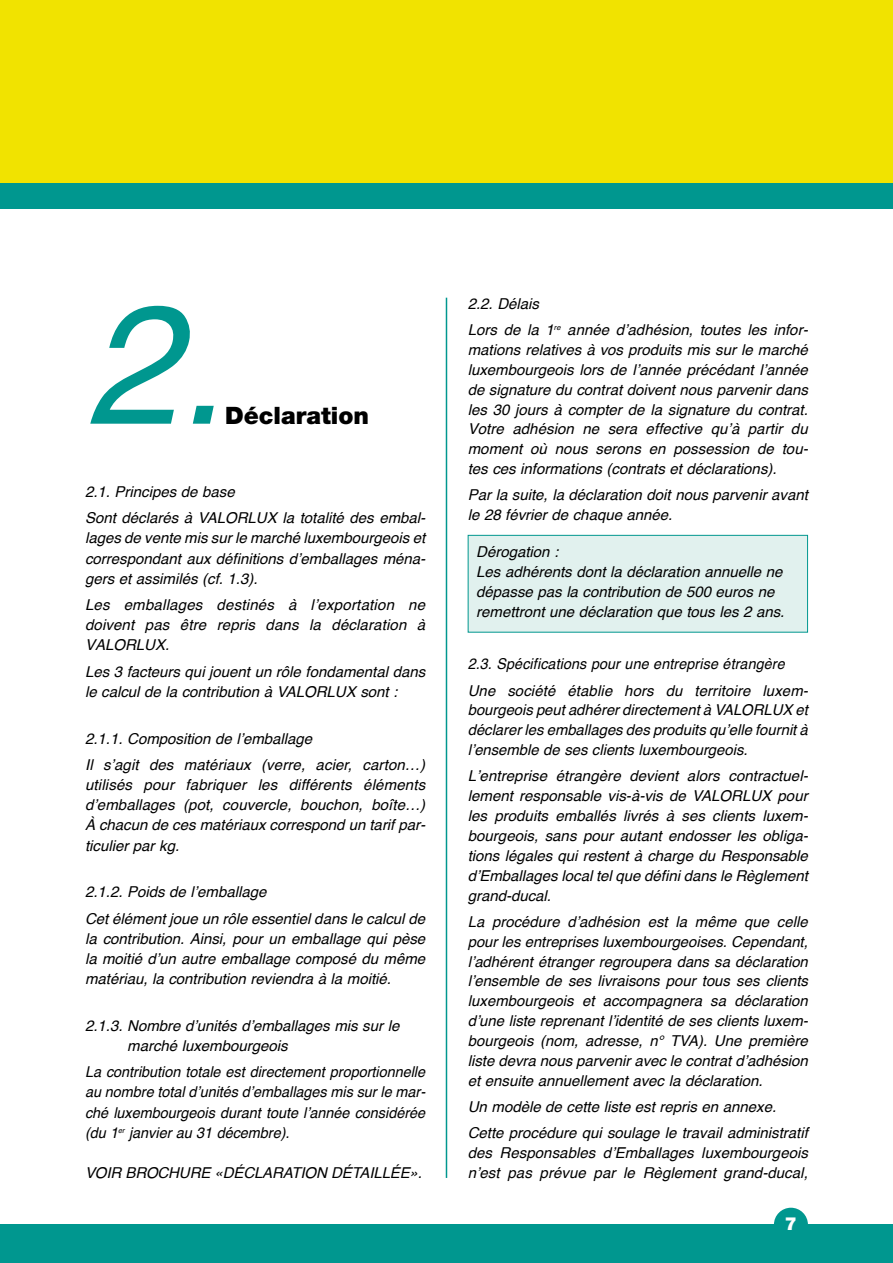
<style>
.page{position:relative;width:893px;height:1263px;background:#fff}
.page>*{position:absolute;margin:0;border:0;box-sizing:border-box;transform-origin:0 0}
.t1{font:italic 168px "Helvetica";color:#00978f}
.t2{font:900 24px "Helvetica Neue";color:#000}
.t3{font:900 18px "Helvetica Neue";color:#fff}
.t4{font:italic 15px/19.8px "Helvetica";color:#000}
.t5{font:italic 15px/20.1px "Helvetica";color:#000;text-align:justify;scale:.96 1}
.t6{font:italic 15px/26.2px "Helvetica";color:#000;scale:.95 1}
</style>
<div class="page">
<div style="left:468px;top:535px;width:340px;height:97px;background:#e1f1ee;border:1px solid #00978f"></div>
<div style="left:0;top:0;width:893px;height:183px;background:#f1e300"></div>
<div style="left:0;top:183px;width:893px;height:25px;background:#00978f"></div>
<div style="left:0;top:1225px;width:893px;height:38px;background:#00978f"></div>
<div style="left:774px;top:1208px;width:34px;height:34px;background:#00978f;border-radius:50%"></div>
<hr style="left:446px;top:298px;width:1px;height:880px;background:#00978f">
<h1 class="t1" style="left:85px;top:232px;width:142px">2.</h1>
<h2 class="t2" style="left:225px;top:401px;width:145px">Déclaration</h2>
<p class="t4" style="left:85px;top:479px;width:342px;line-height:26.5px">2.1. Principes de base<br>Sont déclarés à VALORLUX la totalité des embal-</p>
<p class="t4" style="left:85px;top:528px;width:342px;text-align:justify">lages de vente mis sur le marché luxembourgeois et correspondant aux définitions d’emballages ména&shy;gers et assimilés (cf. 1.3).</p>
<p class="t4" style="left:85px;top:595px;width:342px;text-align:justify">Les emballages destinés à l’exportation ne doivent pas être repris dans la déclaration à VALORLUX.</p>
<p class="t4" style="left:85px;top:662px;width:342px">Les 3 facteurs qui jouent un rôle fondamental dans le calcul de la contribution à VALORLUX sont :</p>
<p class="t4" style="left:85px;top:725px;width:342px;line-height:26.5px">2.1.1. Composition de l’emballage<br>Il s’agit des matériaux (verre, acier, carton…)</p>
<p class="t4" style="left:85px;top:775px;width:342px;text-align:justify">utilisés pour fabriquer les différents éléments d’emballages (pot, couvercle, bouchon, boîte…)<br>À chacun de ces matériaux correspond un tarif par&shy;ticulier par kg.</p>
<p class="t4" style="left:85px;top:879px;width:342px;line-height:26.5px">2.1.2. Poids de l’emballage<br>Cet élément joue un rôle essentiel dans le calcul de</p>
<p class="t4" style="left:85px;top:929px;width:342px;text-align:justify">la contribution. Ainsi, pour un emballage qui pèse la moitié d’un autre emballage composé du même matériau, la contribution reviendra à la moitié.</p>
<p class="t4" style="left:127px;top:1016px;width:274px;text-indent:-42px">2.1.3. Nombre d’unités d’emballages mis sur le marché luxembourgeois</p>
<p class="t5" style="left:85px;top:1062px;width:356px">La contribution totale est directement proportionnelle au nombre total d’unités d’emballages mis sur le mar&shy;ché luxembourgeois durant toute l’année considérée (du 1<sup>er</sup> janvier au 31 décembre).</p>
<p class="t4" style="left:85px;top:1163px;width:338px">VOIR BROCHURE «DÉCLARATION DÉTAILLÉE».</p>
<p class="t4" style="left:468px;top:291px;width:342px;line-height:26.2px">2.2. Délais<br>Lors de la 1<sup>re</sup> année d’adhésion, toutes les infor-</p>
<p class="t4" style="left:468px;top:340px;width:342px;text-align:justify">mations relatives à vos produits mis sur le marché luxembourgeois lors de l’année précédant l’année de signature du contrat doivent nous parvenir dans les 30 jours à compter de la signature du contrat.<br>Votre adhésion ne sera effective qu’à partir du moment où nous serons en possession de tou&shy;tes ces informations (contrats et déclarations).</p>
<p class="t4" style="left:468px;top:486px;width:342px">Par la suite, la déclaration doit nous parvenir avant le 28 février de chaque année.</p>
<p class="t4" style="left:476px;top:542px;width:310px">Dérogation :<br>Les adhérents dont la déclaration annuelle ne dépasse pas la contribution de 500 euros ne remettront une déclaration que tous les 2 ans.</p>
<p class="t6" style="left:468px;top:651px;width:360px">2.3. Spécifications pour une entreprise étrangère<br>Une société établie hors du territoire luxem-</p>
<p class="t4" style="left:468px;top:700px;width:342px;text-align:justify">bourgeois peut adhérer directement à VALORLUX et déclarer les emballages des produits qu’elle fournit à l’ensemble de ses clients luxembourgeois.</p>
<p class="t4" style="left:468px;top:766px;width:342px;text-align:justify">L’entreprise étrangère devient alors contractuel&shy;lement responsable vis-à-vis de VALORLUX pour les produits emballés livrés à ses clients luxem&shy;bourgeois, sans pour autant endosser les obliga&shy;tions légales qui restent à charge du Responsable d’Emballages local tel que défini dans le Règlement grand-ducal.</p>
<p class="t4" style="left:468px;top:912px;width:342px;text-align:justify">La procédure d’adhésion est la même que celle pour les entreprises luxembourgeoises. Cependant, l’adhérent étranger regroupera dans sa déclaration l’ensemble de ses livraisons pour tous ses clients luxembourgeois et accompagnera sa déclaration d’une liste reprenant l’identité de ses clients luxem&shy;bourgeois (nom, adresse, n° TVA). Une première liste devra nous parvenir avec le contrat d’adhésion et ensuite annuellement avec la déclaration.</p>
<p class="t4" style="left:468px;top:1094px;width:342px;line-height:26.2px">Un modèle de cette liste est repris en annexe.<br>Cette procédure qui soulage le travail administratif</p>
<p class="t4" style="left:468px;top:1143px;width:342px">des Responsables d’Emballages luxembourgeois n’est pas prévue par le Règlement grand-ducal,</p>
<p class="t3" style="left:785px;top:1213px;width:14px">7</p>
</div>
